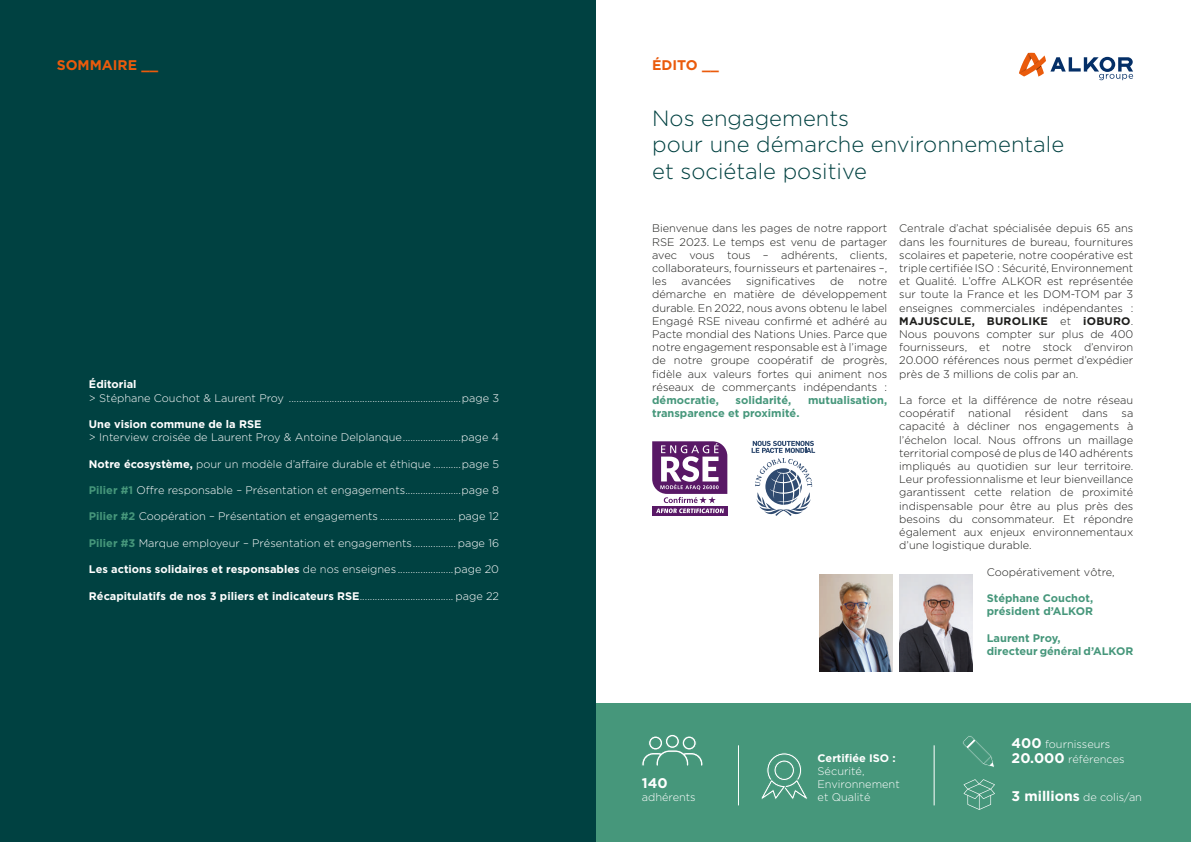
<style>
.page{position:relative;width:1191px;height:842px;background:#fff}
.page>*{position:absolute;margin:0;border:0;box-sizing:border-box;transform-origin:0 0}
.t1{font:300 22px/26.4px "Gotham";color:#004141}
.t2{font:700 14px "Gotham";color:#ea5b0c}
.t3{font:700 14px "Gotham";color:#fff}
.t4{font:300 11px/13.2px "Gotham";color:#1d1d1b;text-align:justify}
.t5{font:300 11px/13.2px "Gotham";color:#fff}
.t6{font:700 11px "Gotham";color:#fff}
.t7{font:700 11px/13.2px "Gotham";color:#46977b}
.s1{font-weight:700}
.s2{font-weight:700;color:#46977b}
.s3{font-weight:300}
.s4{font-weight:700;font-size:14px}
</style>
<div class="page">
<div style="left:595px;top:703px;width:596px;height:139px;background:#46977b"></div>
<div style="left:0;top:0;width:595px;height:842px;background:#004141"></div>
<svg style="left:1019px;top:53px;width:114px;height:27px"></svg>
<hr style="left:738px;top:745px;width:1px;height:60px;background:#fff">
<hr style="left:934px;top:745px;width:1px;height:60px;background:#fff">
<svg style="left:761px;top:753px;width:46px;height:46px"></svg>
<svg style="left:963px;top:779px;width:32px;height:31px"></svg>
<svg style="left:642px;top:734px;width:61px;height:32px"></svg>
<svg style="left:963px;top:736px;width:31px;height:31px"></svg>
<svg style="left:751px;top:441px;width:64px;height:75px"></svg>
<div style="left:652px;top:506px;width:75px;height:9px;background:#591866"></div>
<svg style="left:652px;top:441px;width:75px;height:72px"></svg>
<img style="left:899px;top:575px;width:73px;height:96px">
<img style="left:819px;top:575px;width:74px;height:96px">
<p class="t2" style="left:57px;top:56px;width:103px">SOMMAIRE __</p>
<p class="t2" style="left:652px;top:57px;width:68px">ÉDITO __</p>
<h1 class="t1" style="left:652px;top:105px;width:413px">Nos engagements<br>pour une démarche environnementale et sociétale positive</h1>
<p class="t6" style="left:89px;top:378px;width:49px">Éditorial</p>
<p class="t5" style="left:89px;top:391px;width:412px">&gt; Stéphane Couchot &amp; Laurent Proy ....................................................................page 3</p>
<p class="t6" style="left:89px;top:418px;width:174px">Une vision commune de la RSE</p>
<p class="t5" style="left:89px;top:431px;width:412px">&gt; Interview croisée de Laurent Proy &amp; Antoine Delplanque.......................page 4</p>
<p class="t5" style="left:89px;top:457px;width:412px"><span class="s1">Notre écosystème,</span> pour un modèle d’affaire durable et éthique ...........page 5</p>
<p class="t5" style="left:89px;top:483px;width:412px"><span class="s2">Pilier #1</span> Offre responsable – Présentation et engagements......................page 8</p>
<p class="t5" style="left:89px;top:510px;width:412px"><span class="s2">Pilier #2</span> Coopération – Présentation et engagements .............................. page 12</p>
<p class="t5" style="left:89px;top:536px;width:412px"><span class="s2">Pilier #3</span> Marque employeur – Présentation et engagements................. page 16</p>
<p class="t5" style="left:89px;top:563px;width:412px"><span class="s1">Les actions solidaires et responsables</span> de nos enseignes ......................page 20</p>
<p class="t6" style="left:89px;top:589px;width:412px">Récapitulatifs de nos 3 piliers et indicateurs RSE<span class="s3">..................................... page 22</span></p>
<p class="t4" style="left:652px;top:222px;width:236px">Bienvenue dans les pages de notre rapport RSE 2023. Le temps est venu de partager avec vous tous – adhérents, clients, collaborateurs, fournisseurs et partenaires –, les</p>
<p class="t4" style="left:681px;top:275px;width:51px">avancées</p>
<p class="t4" style="left:746px;top:275px;width:71px">significatives</p>
<p class="t4" style="left:830px;top:275px;width:15px">de</p>
<p class="t4" style="left:652px;top:275px;width:236px;text-indent:206px">notre démarche en matière de développement durable. En 2022, nous avons obtenu le label Engagé RSE niveau confirmé et adhéré au Pacte mondial des Nations Unies. Parce que notre engagement responsable est à l’image de notre groupe coopératif de progrès, fidèle aux valeurs fortes qui animent nos réseaux de commerçants indépendants :</p>
<p class="t7" style="left:652px;top:393px;width:68px">démocratie,</p>
<p class="t7" style="left:735px;top:393px;width:57px">solidarité,</p>
<p class="t7" style="left:808px;top:393px;width:81px">mutualisation,</p>
<p class="t7" style="left:652px;top:406px;width:149px">transparence et proximité.</p>
<p class="t4" style="left:899px;top:222px;width:236px">Centrale d’achat spécialisée depuis 65 ans dans les fournitures de bureau, fournitures scolaires et papeterie, notre coopérative est triple certifiée ISO : Sécurité, Environnement et Qualité. L’offre ALKOR est représentée sur toute la France et les DOM-TOM par 3 enseignes commerciales indépendantes :<br><span class="s1">MAJUSCULE, BUROLIKE</span> et <span class="s1">iOBURO</span>.<br>Nous pouvons compter sur plus de 400 fournisseurs, et notre stock d’environ 20.000 références nous permet d’expédier près de 3 millions de colis par an.</p>
<p class="t4" style="left:899px;top:393px;width:236px">La force et la différence de notre réseau coopératif national résident dans sa capacité à décliner nos engagements à l’échelon local. Nous offrons un maillage territorial composé de plus de 140 adhérents impliqués au quotidien sur leur territoire.<br>Leur professionnalisme et leur bienveillance garantissent cette relation de proximité indispensable pour être au plus près des besoins du consommateur. Et répondre également aux enjeux environnementaux d’une logistique durable.</p>
<p class="t4" style="left:986px;top:565px;width:129px">Coopérativement vôtre,</p>
<p class="t7" style="left:986px;top:591px;width:108px">Stéphane Couchot, président d’ALKOR</p>
<p class="t7" style="left:986px;top:631px;width:148px">Laurent Proy,<br>directeur général d’ALKOR</p>
<p class="t3" style="left:642px;top:775px;width:27px">140</p>
<p class="t5" style="left:642px;top:790px;width:55px">adhérents</p>
<p class="t6" style="left:817px;top:751px;width:80px">Certifiée ISO :</p>
<p class="t5" style="left:817px;top:764px;width:84px">Sécurité,<br>Environnement et Qualité</p>
<p class="t5" style="left:1011px;top:736px;width:114px;line-height:15.6px"><span class="s4">400</span> fournisseurs<br><span class="s4">20.000</span> références</p>
<p class="t5" style="left:1011px;top:790px;width:132px"><span class="s4">3 millions</span> de colis/an</p>
</div>
